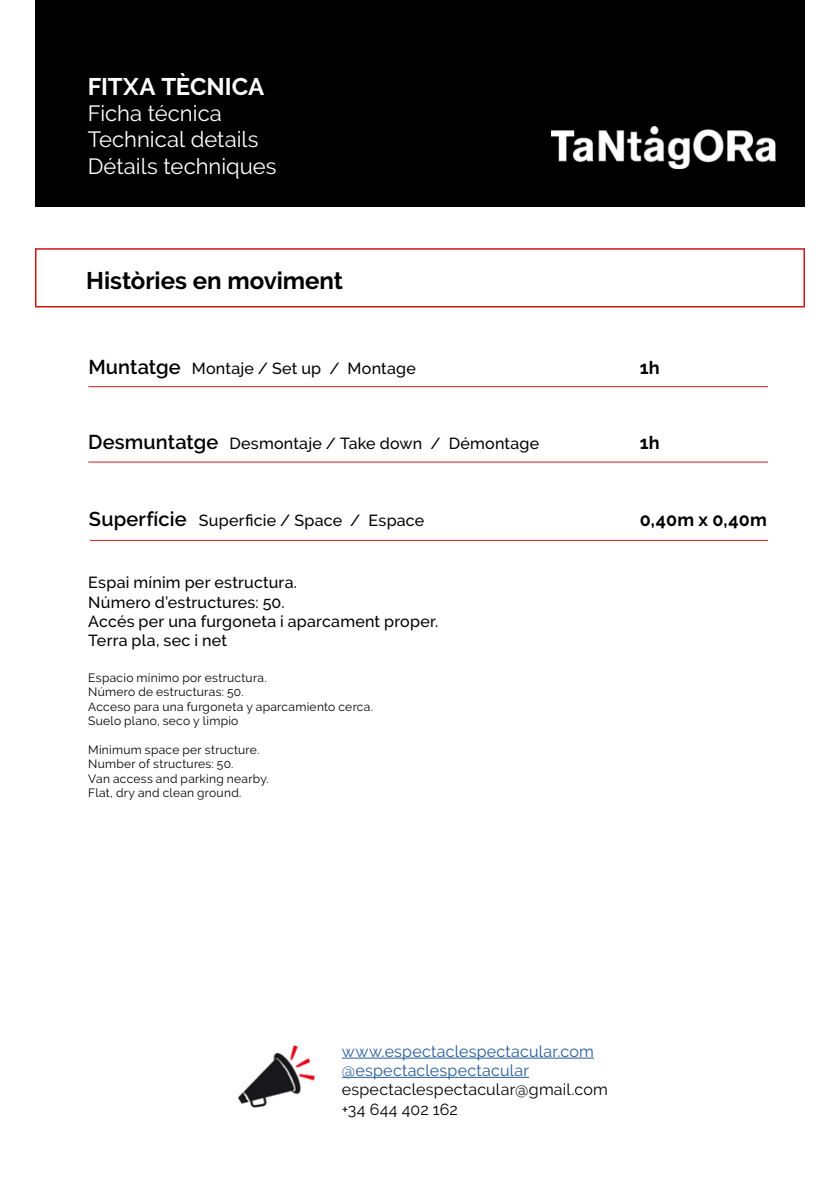
<style>
.page{position:relative;width:840px;height:1191px;background:#fff}
.page>*{position:absolute;margin:0;border:0;box-sizing:border-box;transform-origin:0 0}
.t1{font:700 24px "Raleway";color:#000}
.t2{font:700 24px "Raleway";letter-spacing:-.005em;color:#fff}
.t3{font:22px/26.4px "Raleway";color:#fff}
.t4{font:700 18px "Raleway";letter-spacing:.01em;color:#000}
.t5{font:500 16px/19.2px "Raleway";letter-spacing:.015em;color:#000}
.t6{font:16px/19.2px "Raleway";letter-spacing:.015em;color:#275b9b}
.t7{font:16px/19.2px "Raleway";letter-spacing:.015em;color:#000}
.t8{font:12px/14.4px "Raleway";letter-spacing:.025em;color:#000}
.s1{font-weight:600;font-size:20px}
</style>
<div class="page">
<div style="left:35px;top:0;width:769px;height:207px;background:#000"></div>
<div style="left:35px;top:248px;width:769px;height:59px;border:2px solid #cd1719"></div>
<img style="left:238px;top:1042px;width:77px;height:66px">
<hr style="left:341px;top:1057px;width:252px;height:1px;background:#275b9b">
<hr style="left:341px;top:1077px;width:187px;height:1px;background:#275b9b">
<hr style="left:88px;top:386px;width:679px;height:1px;background:#cd1719">
<hr style="left:88px;top:462px;width:679px;height:1px;background:#cd1719">
<hr style="left:90px;top:540px;width:677px;height:1px;background:#cd1719">
<img style="left:551px;top:126px;width:224px;height:42px">
<h1 class="t2" style="left:88px;top:72px;width:178px">FITXA TÈCNICA</h1>
<h2 class="t3" style="left:88px;top:100px;width:190px">Ficha técnica<br>Technical details<br>Détails techniques</h2>
<h1 class="t1" style="left:86px;top:267px;width:258px">Històries en moviment</h1>
<h3 class="t5" style="left:88px;top:359px;width:329px"><span class="s1">Muntatge</span> Montaje / Set up / Montage</h3>
<h3 class="t5" style="left:88px;top:434px;width:452px"><span class="s1">Desmuntatge</span> Desmontaje / Take down / Démontage</h3>
<h3 class="t5" style="left:89px;top:511px;width:337px"><span class="s1">Superfície</span> Superficie / Space / Espace</h3>
<h3 class="t5" style="left:88px;top:573px;width:351px">Espai mínim per estructura.<br>Número d’estructures: 50.<br>Accés per una furgoneta i aparcament proper.<br>Terra pla, sec i net</h3>
<p class="t8" style="left:88px;top:670px;width:286px">Espacio mínimo por estructura.<br>Número de estructuras: 50.<br>Acceso para una furgoneta y aparcamiento cerca.<br>Suelo plano, seco y limpio</p>
<p class="t8" style="left:88px;top:742px;width:182px">Minimum space per structure.<br>Number of structures: 50.<br>Van access and parking nearby.<br>Flat, dry and clean ground.</p>
<h3 class="t4" style="left:639px;top:357px;width:21px">1h</h3>
<h3 class="t4" style="left:639px;top:432px;width:21px">1h</h3>
<h3 class="t4" style="left:639px;top:509px;width:129px">0,40m x 0,40m</h3>
<h3 class="t6" style="left:341px;top:1041px;width:253px">www.espectaclespectacular.com @espectaclespectacular</h3>
<h3 class="t7" style="left:341px;top:1080px;width:267px">espectaclespectacular@gmail.com +34 644 402 162</h3>
</div>
